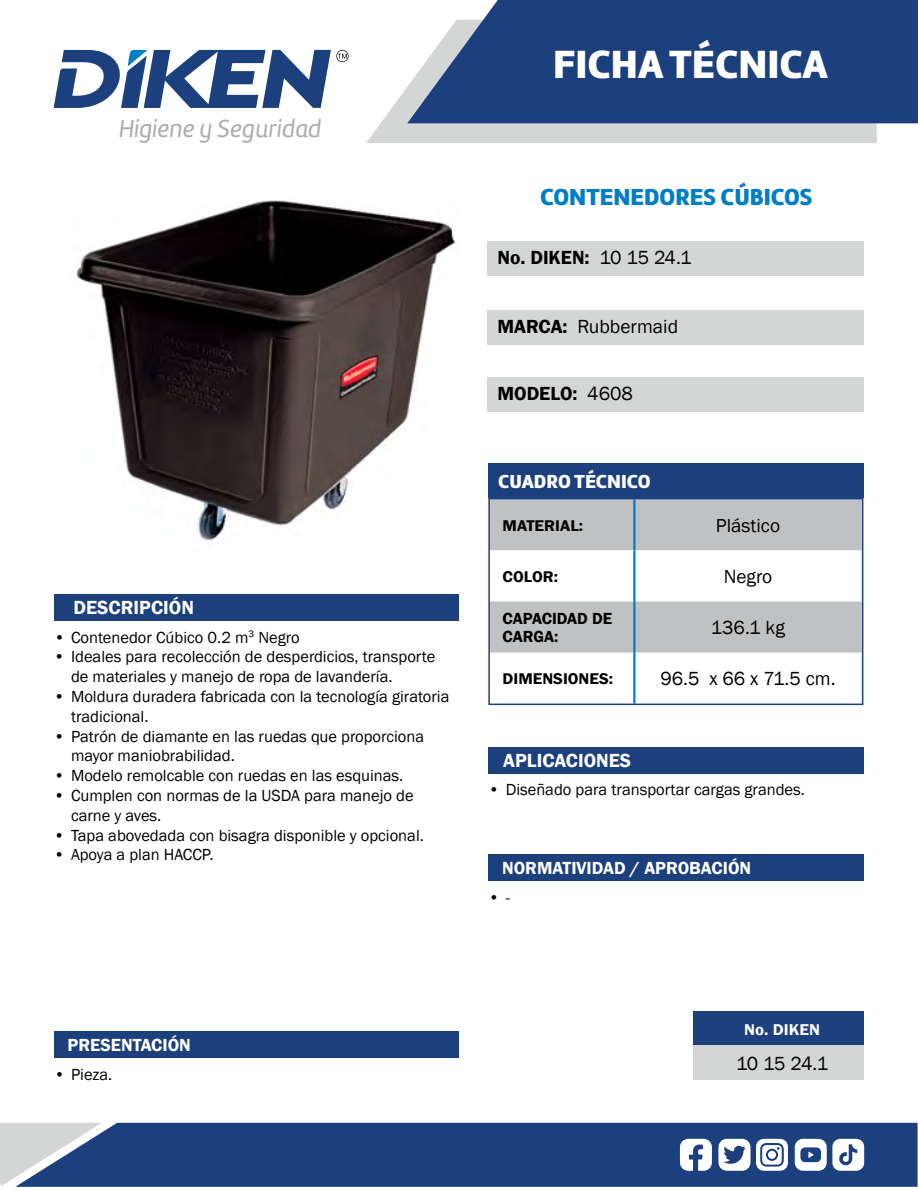
<style>
.page{position:relative;width:918px;height:1188px;background:#fff}
.page>*{position:absolute;margin:0;border:0;box-sizing:border-box;transform-origin:0 0}
.t1{font:40.8px "Amelia Basic Black";color:#fff}
.t2{font:25.5px "Amelia Basic Italic";color:#acadad}
.t3{font:24px "Amelia Basic Black";color:#007ec5}
.t4{font:19.5px "Franklin Gothic";color:#000}
.t5{font:600 19.5px "Franklin Gothic";color:#000}
.t6{font:600 19.5px "Franklin Gothic";color:#fff}
.t7{font:19.5px "Amelia Basic Black";color:#fff}
.t8{font:19.35px "Franklin Gothic";color:#000}
.t9{font:600 18px "Franklin Gothic";color:#fff}
.t10{font:16.5px/19.8px "Franklin Gothic";color:#000}
.t11{font:600 16.5px/18px "Franklin Gothic";color:#000}
.t12{font:600 16.05px "Franklin Gothic";color:#fff;scale:1.05 1}
.t13{font:600 15.9px "Franklin Gothic";color:#000;scale:1.05 1}
.s1{font-weight:400}
.s2{font-weight:600}
</style>
<div class="page">
<svg style="left:366px;top:88px;width:511px;height:55px;background:#d5d7d8"></svg>
<svg style="left:407px;top:0;width:511px;height:123px;background:#2e4e88"></svg>
<div style="left:15px;top:1123px;width:903px;height:64px;background:#1c3f7e"></div>
<svg style="left:0;top:1123px;width:102px;height:63px;background:#98a5bc"></svg>
<svg style="left:680px;top:1139px;width:32px;height:32px"></svg>
<svg style="left:718px;top:1139px;width:70px;height:32px"></svg>
<div style="left:768px;top:1151px;width:8px;height:8px;background:#fff;border-radius:50%"></div>
<svg style="left:795px;top:1139px;width:69px;height:32px"></svg>
<svg style="left:54px;top:50px;width:295px;height:58px"></svg>
<div style="left:488px;top:464px;width:375px;height:34px;background:#1c3f7e"></div>
<div style="left:487px;top:242px;width:376px;height:34px;background:#d4d6d6"></div>
<div style="left:487px;top:310px;width:376px;height:34px;background:#d4d6d6"></div>
<div style="left:487px;top:378px;width:376px;height:34px;background:#d4d6d6"></div>
<div style="left:491px;top:501px;width:369px;height:49px;background:#c0c1c2"></div>
<svg style="left:491px;top:550px;width:369px;height:52px"></svg>
<div style="left:491px;top:602px;width:369px;height:51px;background:#c0c1c2"></div>
<hr style="left:633px;top:499px;width:3px;height:52px;background:#007ec5">
<hr style="left:633px;top:550px;width:3px;height:52px;background:#007ec5">
<hr style="left:633px;top:602px;width:3px;height:51px;background:#007ec5">
<hr style="left:633px;top:653px;width:3px;height:51px;background:#007ec5">
<div style="left:488px;top:498px;width:375px;height:207px;border:2px solid #1c3f7e"></div>
<div style="left:694px;top:1012px;width:170px;height:34px;background:#1c3f7e"></div>
<div style="left:694px;top:1046px;width:170px;height:34px;background:#d4d6d6"></div>
<div style="left:54px;top:1031px;width:405px;height:27px;background:#1c3f7e"></div>
<div style="left:489px;top:747px;width:375px;height:27px;background:#1c3f7e"></div>
<div style="left:54px;top:594px;width:405px;height:27px;background:#1c3f7e"></div>
<div style="left:489px;top:854px;width:375px;height:27px;background:#1c3f7e"></div>
<img style="left:76px;top:200px;width:380px;height:342px">
<div style="left:383px;top:508px;width:76px;height:44px;background:#fff"></div>
<h2 class="t2" style="left:119px;top:114px;width:204px">Higiene y Seguridad</h2>
<p class="t6" style="left:74px;top:596px;width:122px">DESCRIPCIÓN</p>
<p class="t10" style="left:54px;top:628px;width:247px">• Contenedor Cúbico 0.2 m<sup>3</sup> Negro</p>
<p class="t10" style="left:71px;top:647px;width:366px;text-indent:-17px">• Ideales para recolección de desperdicios, transporte de materiales y manejo de ropa de lavandería.</p>
<p class="t10" style="left:71px;top:687px;width:380px;text-indent:-17px">• Moldura duradera fabricada con la tecnología giratoria tradicional.</p>
<p class="t10" style="left:71px;top:727px;width:355px;text-indent:-17px">• Patrón de diamante en las ruedas que proporciona mayor maniobrabilidad.</p>
<p class="t10" style="left:54px;top:766px;width:351px">• Modelo remolcable con ruedas en las esquinas.</p>
<p class="t10" style="left:71px;top:786px;width:344px;text-indent:-17px">• Cumplen con normas de la USDA para manejo de carne y aves.</p>
<p class="t10" style="left:54px;top:826px;width:371px">• Tapa abovedada con bisagra disponible y opcional.</p>
<p class="t10" style="left:54px;top:845px;width:161px">• Apoya a plan HACCP.</p>
<h1 class="t1" style="left:553px;top:40px;width:276px">FICHA TÉCNICA</h1>
<h3 class="t3" style="left:540px;top:182px;width:274px">CONTENEDORES CÚBICOS</h3>
<p class="t5" style="left:497px;top:246px;width:196px">No. DIKEN: <span class="s1">10 15 24.1</span></p>
<p class="t4" style="left:497px;top:314px;width:182px"><span class="s2">MARCA:</span> Rubbermaid</p>
<p class="t5" style="left:497px;top:382px;width:137px">MODELO: <span class="s1">4608</span></p>
<p class="t7" style="left:498px;top:470px;width:154px">CUADRO TÉCNICO</p>
<p class="t13" style="left:503px;top:515px;width:78px">MATERIAL:</p>
<p class="t8" style="left:716px;top:513px;width:66px">Plástico</p>
<p class="t13" style="left:503px;top:566px;width:55px">COLOR:</p>
<p class="t8" style="left:724px;top:564px;width:50px">Negro</p>
<p class="t11" style="left:503px;top:610px;width:111px">CAPACIDAD DE<br>CARGA:</p>
<p class="t4" style="left:711px;top:615px;width:76px">136.1 kg</p>
<p class="t13" style="left:503px;top:669px;width:107px">DIMENSIONES:</p>
<p class="t4" style="left:660px;top:666px;width:177px">96.5 x 66 x 71.5 cm.</p>
<p class="t6" style="left:503px;top:749px;width:129px">APLICACIONES</p>
<p class="t10" style="left:489px;top:780px;width:318px">• Diseñado para transportar cargas grandes.</p>
<p class="t9" style="left:502px;top:857px;width:251px">NORMATIVIDAD / APROBACIÓN</p>
<p class="t10" style="left:489px;top:888px;width:23px">• -</p>
<p class="t9" style="left:68px;top:1034px;width:125px">PRESENTACIÓN</p>
<p class="t10" style="left:54px;top:1065px;width:60px">• Pieza.</p>
<p class="t12" style="left:744px;top:1019px;width:74px">No. DIKEN</p>
<p class="t4" style="left:736px;top:1051px;width:94px">10 15 24.1</p>
</div>
